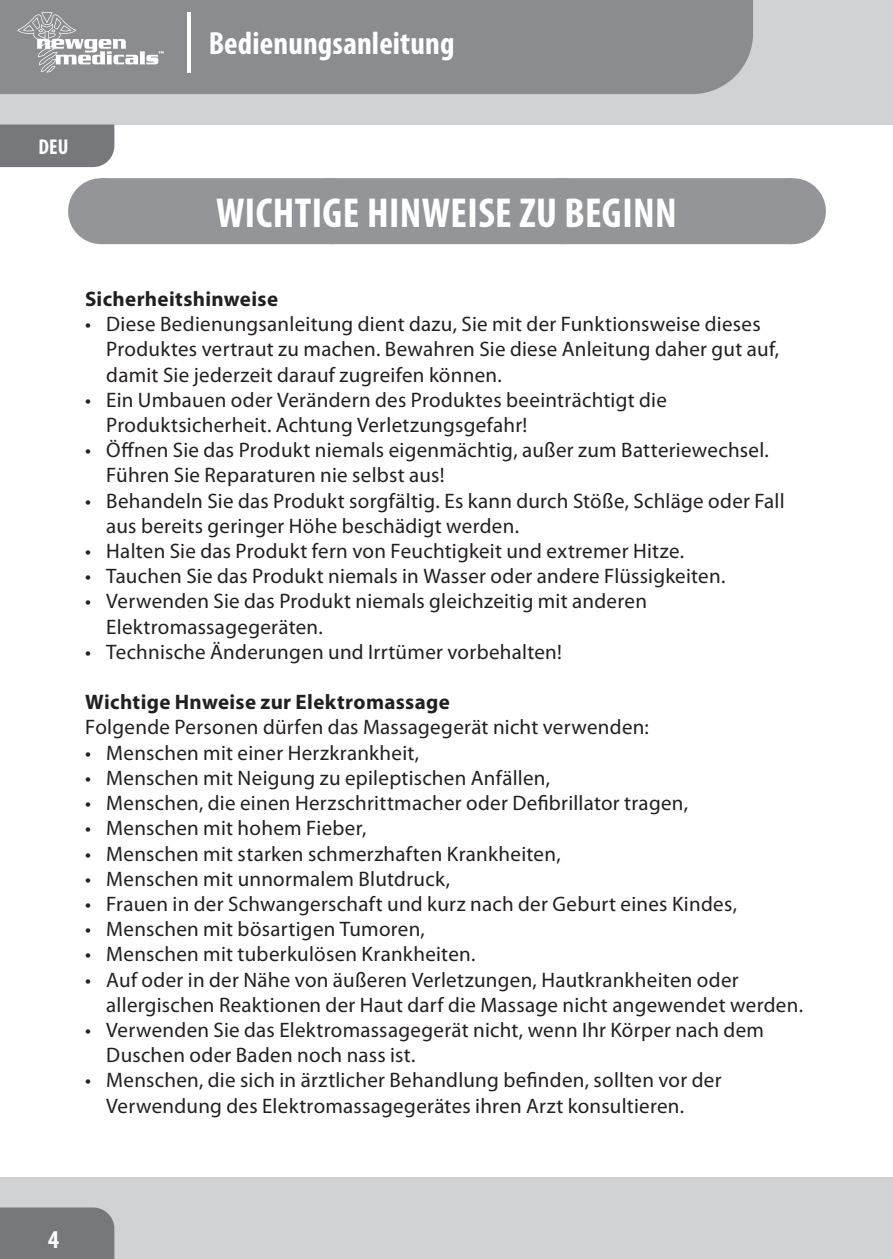
<style>
.page{position:relative;width:893px;height:1259px;background:#fff}
.page>*{position:absolute;margin:0;border:0;box-sizing:border-box;transform-origin:0 0}
.t1{font:700 condensed 42px "Myriad Pro";letter-spacing:.01em;color:#fff}
.t2{font:700 condensed 32.1px "Myriad Pro";letter-spacing:.005em;color:#fff}
.t3{font:700 condensed 25.8px "Myriad Pro";color:#fff}
.t4{font:700 condensed 21.6px "Myriad Pro";color:#fff}
.t5{font:21px/25.2px "Myriad Pro";letter-spacing:.015em;color:#231f20}
.t6{font:700 21px "Myriad Pro";letter-spacing:.015em;color:#231f20}
</style>
<div class="page">
<div style="left:0;top:0;width:893px;height:124px;background:#d1d2d4"></div>
<div style="left:0;top:1177px;width:893px;height:82px;background:#d1d2d4"></div>
<div style="left:0;top:0;width:753px;height:94px;background:#8a8c8f"></div>
<div style="left:0;top:124px;width:114px;height:43px;background:#76787b"></div>
<div style="left:0;top:1207px;width:114px;height:52px;background:#76787b"></div>
<svg style="left:17px;top:12px;width:147px;height:61px;background:#a0a1a4"></svg>
<hr style="left:187px;top:12px;width:3px;height:61px;background:#fff">
<div style="left:101px;top:178px;width:691px;height:66px;background:#939598"></div>
<svg style="left:337px;top:178px;width:340px;height:1px"></svg>
<hr style="left:792px;top:178px;width:1px;height:66px;background:#939598">
<h2 class="t2" style="left:209px;top:24px;width:247px">Bedienungsanleitung</h2>
<p class="t4" style="left:39px;top:133px;width:32px">DEU</p>
<h1 class="t1" style="left:216px;top:187px;width:462px">WICHTIGE HINWEISE ZU BEGINN</h1>
<p class="t6" style="left:85px;top:285px;width:195px">Sicherheitshinweise</p>
<p class="t5" style="left:106px;top:311px;width:674px;text-indent:-21px">• Diese Bedienungsanleitung dient dazu, Sie mit der Funktionsweise dieses<br>Produktes vertraut zu machen. Bewahren Sie diese Anleitung daher gut auf, damit Sie jederzeit darauf zugreifen können.</p>
<p class="t5" style="left:106px;top:387px;width:562px;text-indent:-21px">• Ein Umbauen oder Verändern des Produktes beeinträchtigt die<br>Produktsicherheit. Achtung Verletzungsgefahr!</p>
<p class="t5" style="left:106px;top:437px;width:664px;text-indent:-21px">• Öffnen Sie das Produkt niemals eigenmächtig, außer zum Batteriewechsel.<br>Führen Sie Reparaturen nie selbst aus!</p>
<p class="t5" style="left:106px;top:487px;width:680px;text-indent:-21px">• Behandeln Sie das Produkt sorgfältig. Es kann durch Stöße, Schläge oder Fall aus bereits geringer Höhe beschädigt werden.</p>
<p class="t5" style="left:85px;top:538px;width:601px">• Halten Sie das Produkt fern von Feuchtigkeit und extremer Hitze.</p>
<p class="t5" style="left:85px;top:563px;width:642px">• Tauchen Sie das Produkt niemals in Wasser oder andere Flüssigkeiten.</p>
<p class="t5" style="left:106px;top:588px;width:542px;text-indent:-21px">• Verwenden Sie das Produkt niemals gleichzeitig mit anderen<br>Elektromassagegeräten.</p>
<p class="t5" style="left:85px;top:639px;width:478px">• Technische Änderungen und Irrtümer vorbehalten!</p>
<p class="t6" style="left:85px;top:688px;width:366px">Wichtige Hnweise zur Elektromassage</p>
<p class="t5" style="left:85px;top:714px;width:565px">Folgende Personen dürfen das Massagegerät nicht verwenden:</p>
<p class="t5" style="left:85px;top:739px;width:336px">• Menschen mit einer Herzkrankheit,</p>
<p class="t5" style="left:85px;top:765px;width:467px">• Menschen mit Neigung zu epileptischen Anfällen,</p>
<p class="t5" style="left:85px;top:790px;width:605px">• Menschen, die einen Herzschrittmacher oder Defibrillator tragen,</p>
<p class="t5" style="left:85px;top:815px;width:283px">• Menschen mit hohem Fieber,</p>
<p class="t5" style="left:85px;top:840px;width:477px">• Menschen mit starken schmerzhaften Krankheiten,</p>
<p class="t5" style="left:85px;top:865px;width:366px">• Menschen mit unnormalem Blutdruck,</p>
<p class="t5" style="left:85px;top:891px;width:653px">• Frauen in der Schwangerschaft und kurz nach der Geburt eines Kindes,</p>
<p class="t5" style="left:85px;top:916px;width:341px">• Menschen mit bösartigen Tumoren,</p>
<p class="t5" style="left:85px;top:941px;width:392px">• Menschen mit tuberkulösen Krankheiten.</p>
<p class="t5" style="left:106px;top:966px;width:698px;text-indent:-21px">• Auf oder in der Nähe von äußeren Verletzungen, Hautkrankheiten oder allergischen Reaktionen der Haut darf die Massage nicht angewendet werden.</p>
<p class="t5" style="left:106px;top:1017px;width:659px;text-indent:-21px">• Verwenden Sie das Elektromassagegerät nicht, wenn Ihr Körper nach dem<br>Duschen oder Baden noch nass ist.</p>
<p class="t5" style="left:106px;top:1067px;width:617px;text-indent:-21px">• Menschen, die sich in ärztlicher Behandlung befinden, sollten vor der<br>Verwendung des Elektromassagegerätes ihren Arzt konsultieren.</p>
<p class="t3" style="left:48px;top:1222px;width:12px">4</p>
</div>
